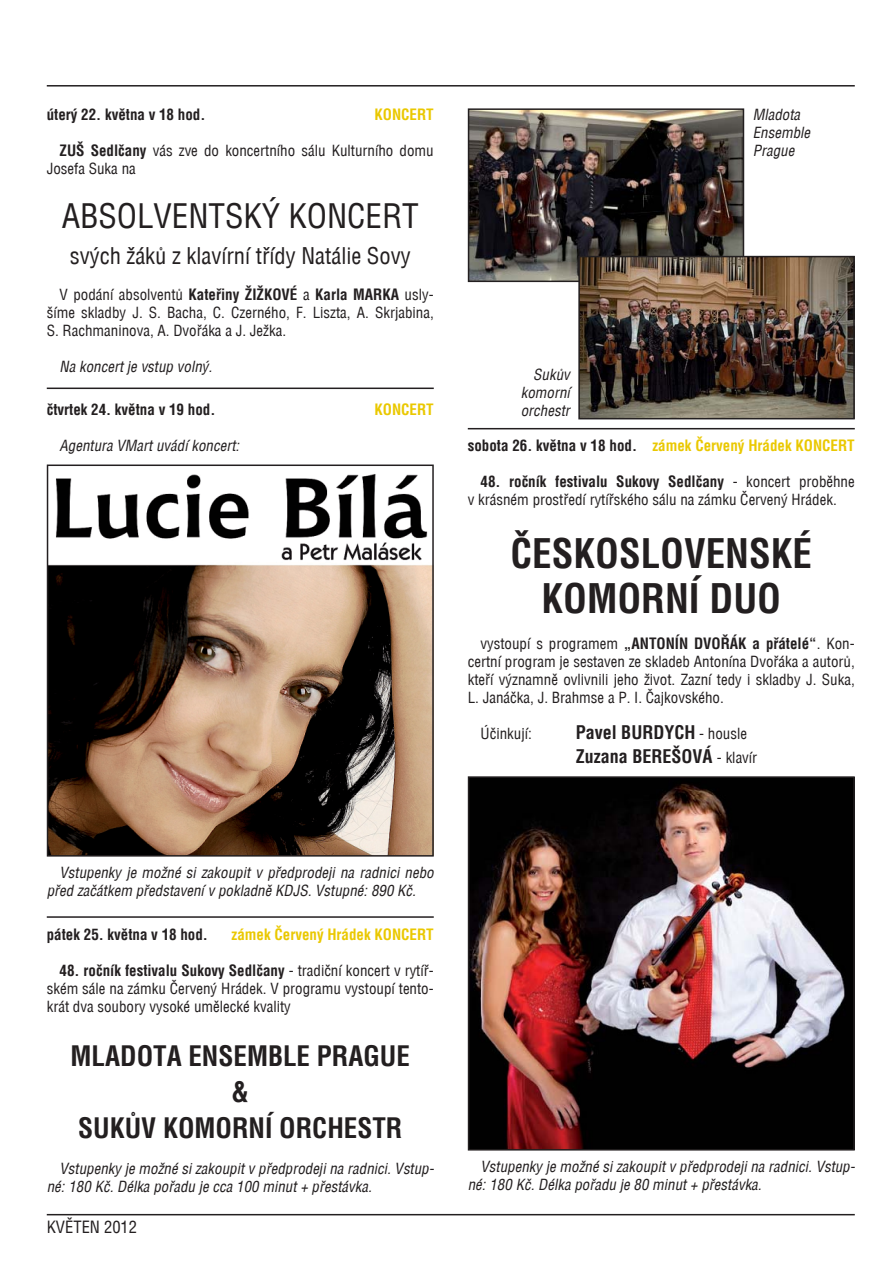
<style>
.page{position:relative;width:893px;height:1263px;background:#fff}
.page>*{position:absolute;margin:0;border:0;box-sizing:border-box;transform-origin:0 0}
.t1{font:700 39px/45px "Switzerland Condensed";color:#231f20;text-align:center}
.t2{font:33px "Switzerland Condensed";color:#231f20}
.t3{font:700 27px/36px "Switzerland Condensed";color:#231f20;text-align:center}
.t4{font:22.5px "Switzerland Condensed";color:#231f20}
.t5{font:700 18px/24px "Switzerland Condensed";color:#231f20}
.t6{font:16.5px "Switzerland Condensed";color:#231f20}
.t7{font:15px/18px "Switzerland Condensed";color:#231f20;text-align:justify}
.t8{font:italic 15px/18px "Switzerland Condensed";color:#231f20}
.t9{font:700 15px "Switzerland Condensed";color:#eac800}
.t10{font:700 15px "Switzerland Condensed";color:#231f20}
.s1{font-weight:700}
.s2{color:#231f20}
.s3{font-weight:400;font-size:15px}
</style>
<div class="page">
<hr style="left:47px;top:1214px;width:808px;height:1px;background:#231f20">
<hr style="left:47px;top:85px;width:808px;height:2px;background:#231f20">
<svg style="left:46px;top:387px;width:809px;height:532px"></svg>
<img style="left:471px;top:779px;width:381px;height:369px">
<div style="left:468px;top:776px;width:387px;height:375px;border:2px solid #231f20"></div>
<img style="left:471px;top:111px;width:270px;height:168px">
<div style="left:468px;top:108px;width:276px;height:174px;border:2px solid #231f20"></div>
<img style="left:581px;top:259px;width:271px;height:157px">
<div style="left:578px;top:256px;width:277px;height:163px;border:2px solid #231f20"></div>
<p class="t10" style="left:47px;top:105px;width:160px">úterý 22. května v 18 hod.</p>
<p class="t9" style="left:374px;top:105px;width:61px">KONCERT</p>
<p class="t7" style="left:47px;top:141px;width:388px;text-indent:13px"><span class="s1">ZUŠ Sedlčany</span> vás zve do koncertního sálu Kulturního domu<br>Josefa Suka na</p>
<h2 class="t2" style="left:62px;top:196px;width:358px">ABSOLVENTSKÝ KONCERT</h2>
<h3 class="t4" style="left:70px;top:242px;width:342px">svých žáků z klavírní třídy Natálie Sovy</h3>
<p class="t7" style="left:47px;top:285px;width:388px;text-indent:13px">V podání absolventů <span class="s1">Kateřiny ŽIŽKOVÉ</span> a <span class="s1">Karla MARKA</span> usly&shy;šíme skladby J. S. Bacha, C. Czerného, F. Liszta, A. Skrjabina, S. Rachmaninova, A. Dvořáka a J. Ježka.</p>
<p class="t8" style="left:60px;top:357px;width:154px">Na koncert je vstup volný.</p>
<p class="t10" style="left:47px;top:400px;width:170px">čtvrtek 24. května v 19 hod.</p>
<p class="t9" style="left:374px;top:400px;width:61px">KONCERT</p>
<p class="t8" style="left:60px;top:436px;width:181px">Agentura VMart uvádí koncert:</p>
<p class="t8" style="left:521px;top:365px;width:51px;text-align:justify;text-indent:12px">Sukův komorní orchestr</p>
<p class="t8" style="left:753px;top:106px;width:59px">Mladota<br>Ensemble<br>Prague</p>
<p class="t9" style="left:468px;top:437px;width:388px"><span class="s2">sobota 26. května v 18 hod.</span> zámek Červený Hrádek KONCERT</p>
<p class="t7" style="left:468px;top:473px;width:388px;text-indent:13px"><span class="s1">48. ročník festivalu Sukovy Sedlčany</span> - koncert proběhne v krásném prostředí rytířského sálu na zámku Červený Hrádek.</p>
<h1 class="t1" style="left:510px;top:532px;width:303px">ČESKOSLOVENSKÉ<br>KOMORNÍ DUO</h1>
<p class="t7" style="left:468px;top:635px;width:388px;text-indent:13px">vystoupí s programem <span class="s1">„ANTONÍN DVOŘÁK a přátelé“</span>. Kon&shy;certní program je sestaven ze skladeb Antonína Dvořáka a autorů, kteří významně ovlivnili jeho život. Zazní tedy i skladby J. Suka, L. Janáčka, J. Brahmse a P. I. Čajkovského.</p>
<p class="t7" style="left:480px;top:725px;width:53px">Účinkují:</p>
<p class="t5" style="left:576px;top:721px;width:183px">Pavel BURDYCH <span class="s3">- housle<br></span>Zuzana BEREŠOVÁ <span class="s3">- klavír</span></p>
<p class="t8" style="left:47px;top:864px;width:388px;text-indent:13px">Vstupenky je možné si zakoupit v předprodeji na radnici nebo před začátkem představení v pokladně KDJS. Vstupné: 890 Kč.</p>
<p class="t10" style="left:47px;top:926px;width:163px">pátek 25. května v 18 hod.</p>
<p class="t9" style="left:232px;top:926px;width:204px">zámek Červený Hrádek KONCERT</p>
<p class="t7" style="left:47px;top:962px;width:388px;text-indent:13px"><span class="s1">48. ročník festivalu Sukovy Sedlčany</span> - tradiční koncert v rytíř&shy;ském sále na zámku Červený Hrádek. V programu vystoupí tento&shy;krát dva soubory vysoké umělecké kvality</p>
<h3 class="t3" style="left:71px;top:1038px;width:341px">MLADOTA ENSEMBLE PRAGUE &amp;<br>SUKŮV KOMORNÍ ORCHESTR</h3>
<p class="t8" style="left:47px;top:1160px;width:389px;text-indent:13px">Vstupenky je možné si zakoupit v předprodeji na radnici. Vstup&shy;né: 180 Kč. Délka pořadu je cca 100 minut + přestávka.</p>
<p class="t6" style="left:47px;top:1217px;width:92px">KVĚTEN 2012</p>
<p class="t8" style="left:468px;top:1157px;width:389px;text-indent:13px">Vstupenky je možné si zakoupit v předprodeji na radnici. Vstup&shy;né: 180 Kč. Délka pořadu je 80 minut + přestávka.</p>
</div>
